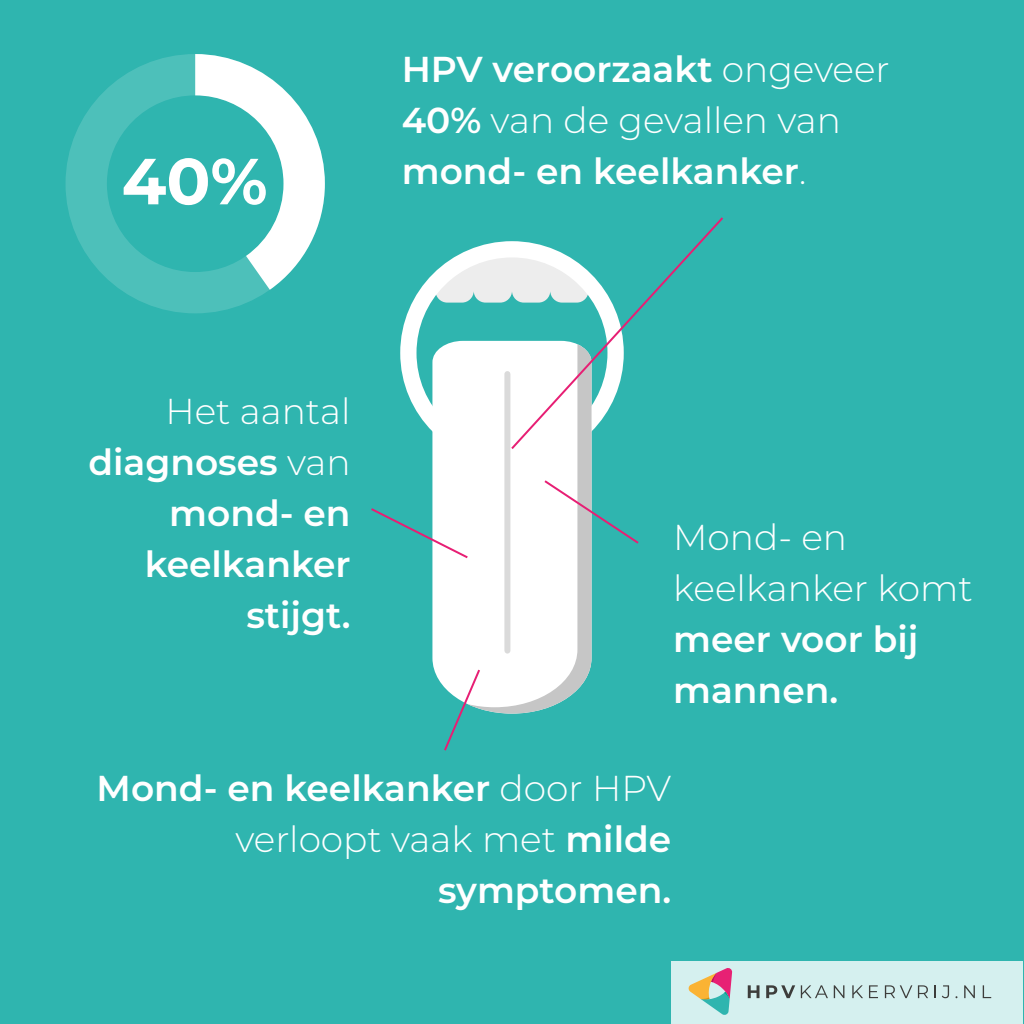
<style>
.page{position:relative;width:1024px;height:1024px;background:#2fb5af}
.page>*{position:absolute;margin:0;border:0;box-sizing:border-box;transform-origin:0 0}
.t1{font:700 65px "Montserrat";color:#fff}
.t2{font:600 36px/51px "Montserrat";color:#fff;text-align:right}
.t3{font:300 36px/51px "Montserrat";color:#fff}
.s1{font-weight:600}
.s2{font-weight:300}
</style>
<div class="page">
<svg style="left:66px;top:61px;width:86px;height:245px"></svg>
<svg style="left:152px;top:54px;width:173px;height:260px"></svg>
<svg style="left:400px;top:241px;width:109px;height:190px"></svg>
<div style="left:432px;top:341px;width:77px;height:343px;background:#fff"></div>
<svg style="left:467px;top:344px;width:125px;height:370px;background:#f0f5f5"></svg>
<svg style="left:509px;top:217px;width:214px;height:234px"></svg>
<svg style="left:371px;top:506px;width:99px;height:54px"></svg>
<svg style="left:542px;top:478px;width:97px;height:68px"></svg>
<svg style="left:442px;top:667px;width:40px;height:84px"></svg>
<div style="left:504px;top:374px;width:6px;height:277px;background:#dadada"></div>
<div style="left:671px;top:961px;width:352px;height:63px;background:#d5f0ef"></div>
<svg style="left:748px;top:985px;width:12px;height:13px"></svg>
<svg style="left:766px;top:985px;width:29px;height:13px"></svg>
<svg style="left:801px;top:985px;width:27px;height:13px"></svg>
<svg style="left:834px;top:985px;width:10px;height:13px"></svg>
<svg style="left:852px;top:985px;width:11px;height:13px"></svg>
<svg style="left:869px;top:985px;width:9px;height:13px"></svg>
<svg style="left:885px;top:985px;width:27px;height:13px"></svg>
<svg style="left:918px;top:985px;width:10px;height:13px"></svg>
<svg style="left:935px;top:985px;width:1px;height:13px"></svg>
<svg style="left:942px;top:985px;width:7px;height:13px"></svg>
<svg style="left:964px;top:985px;width:11px;height:13px"></svg>
<svg style="left:983px;top:985px;width:8px;height:13px"></svg>
<svg style="left:688px;top:968px;width:44px;height:47px"></svg>
<p class="t3" style="left:402px;top:42px;width:489px"><span class="s1">HPV veroorzaakt</span> ongeveer<br><span class="s1">40%</span> van de gevallen van</p>
<h1 class="t1" style="left:122px;top:138px;width:147px">40%</h1>
<p class="t2" style="left:402px;top:144px;width:406px">mond- en keelkanker<span class="s2">.</span></p>
<p class="t2" style="left:88px;top:385px;width:264px"><span class="s2">Het aantal </span>diagnoses <span class="s2">van </span>mond- en keelkanker stijgt.</p>
<p class="t3" style="left:673px;top:510px;width:301px">Mond- en keelkanker komt</p>
<p class="t2" style="left:673px;top:613px;width:247px;text-align:left">meer voor bij mannen.</p>
<p class="t2" style="left:97px;top:761px;width:576px">Mond- en keelkanker <span class="s2">door HPV verloopt vaak met</span> milde symptomen.</p>
</div>
